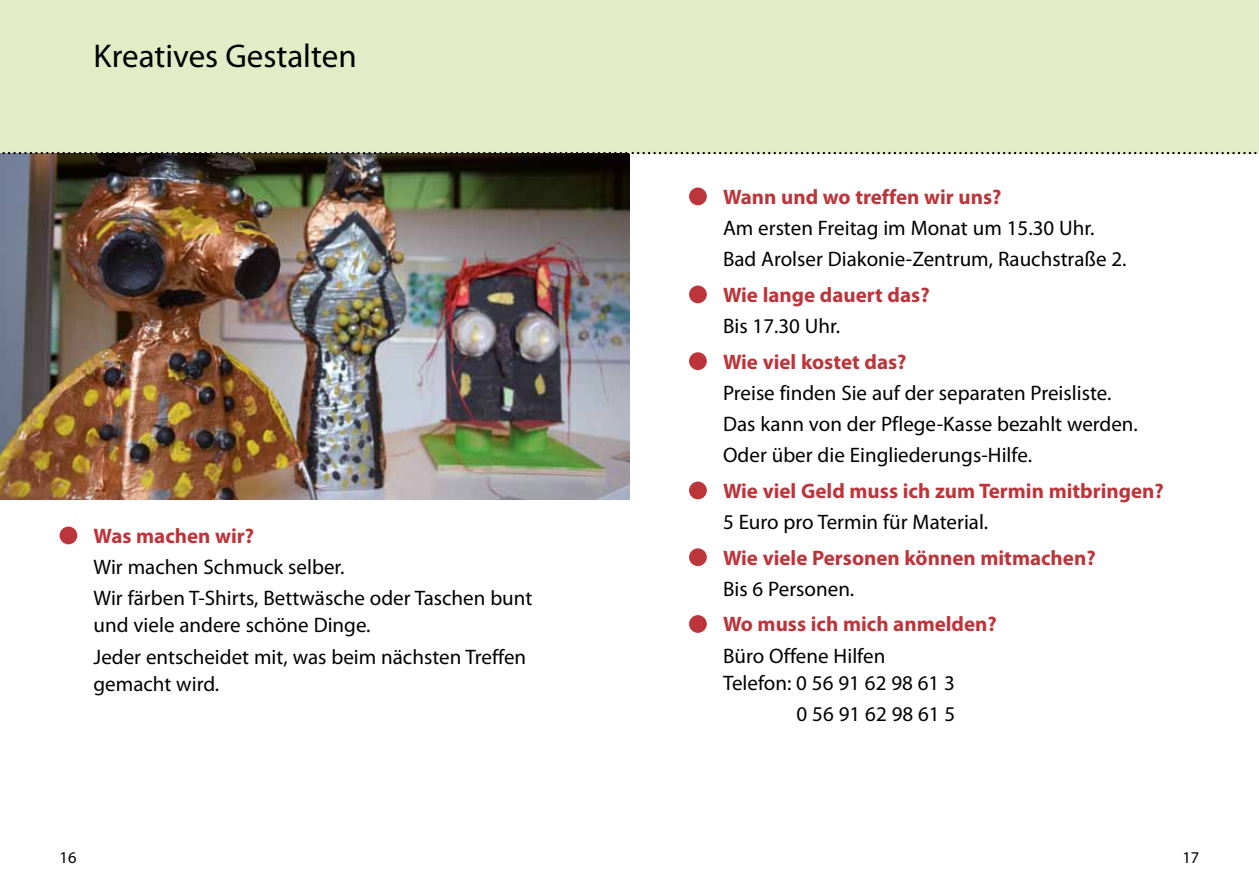
<style>
.page{position:relative;width:1259px;height:893px;background:#fff}
.page>*{position:absolute;margin:0;border:0;box-sizing:border-box;transform-origin:0 0}
.t1{font:33px "Myriad Pro";color:#000}
.t2{font:21px/31.2px "Myriad Pro";color:#000}
.t3{font:700 21px "Myriad Pro";color:#bb353b}
.t4{font:16.5px "Myriad Pro";color:#000}
</style>
<div class="page">
<div style="left:0;top:0;width:629px;height:153px;background:#e3ecc6"></div>
<img style="left:0;top:154px;width:629px;height:346px">
<div style="left:60px;top:527px;width:17px;height:17px;background:#bb353b;border-radius:50%"></div>
<div style="left:689px;top:188px;width:18px;height:17px;background:#bb353b;border-radius:50%"></div>
<div style="left:689px;top:286px;width:18px;height:17px;background:#bb353b;border-radius:50%"></div>
<div style="left:689px;top:352px;width:18px;height:18px;background:#bb353b;border-radius:50%"></div>
<div style="left:689px;top:482px;width:18px;height:17px;background:#bb353b;border-radius:50%"></div>
<div style="left:689px;top:548px;width:18px;height:18px;background:#bb353b;border-radius:50%"></div>
<div style="left:689px;top:615px;width:18px;height:18px;background:#bb353b;border-radius:50%"></div>
<div style="left:629px;top:0;width:630px;height:153px;background:#e3ecc6"></div>
<svg style="left:0;top:152px;width:1259px;height:2px"></svg>
<h1 class="t1" style="left:94px;top:36px;width:265px">Kreatives Gestalten</h1>
<p class="t3" style="left:94px;top:522px;width:162px">Was machen wir?</p>
<p class="t2" style="left:94px;top:551px;width:440px">Wir machen Schmuck selber.<br>Wir färben T-Shirts, Bettwäsche oder Taschen bunt</p>
<p class="t2" style="left:94px;top:609px;width:434px">und viele andere schöne Dinge.<br>Jeder entscheidet mit, was beim nächsten Treffen</p>
<p class="t2" style="left:94px;top:668px;width:127px">gemacht wird.</p>
<p class="t3" style="left:723px;top:183px;width:280px">Wann und wo treffen wir uns?</p>
<p class="t2" style="left:723px;top:212px;width:405px">Am ersten Freitag im Monat um 15.30 Uhr.<br>Bad Arolser Diakonie-Zentrum, Rauchstraße 2.</p>
<p class="t3" style="left:723px;top:281px;width:208px">Wie lange dauert das?</p>
<p class="t2" style="left:723px;top:310px;width:119px">Bis 17.30 Uhr.</p>
<p class="t3" style="left:723px;top:348px;width:185px">Wie viel kostet das?</p>
<p class="t2" style="left:723px;top:377px;width:416px">Preise finden Sie auf der separaten Preisliste.<br>Das kann von der Pflege-Kasse bezahlt werden.<br>Oder über die Eingliederungs-Hilfe.</p>
<p class="t3" style="left:723px;top:477px;width:442px">Wie viel Geld muss ich zum Termin mitbringen?</p>
<p class="t2" style="left:723px;top:506px;width:266px">5 Euro pro Termin für Material.</p>
<p class="t3" style="left:723px;top:544px;width:374px">Wie viele Personen können mitmachen?</p>
<p class="t2" style="left:723px;top:573px;width:133px">Bis 6 Personen.</p>
<p class="t3" style="left:723px;top:611px;width:275px">Wo muss ich mich anmelden?</p>
<p class="t2" style="left:723px;top:642px;width:233px;line-height:27px">Büro Offene Hilfen<br>Telefon: 0 56 91 62 98 61 3</p>
<p class="t2" style="left:796px;top:698px;width:160px">0 56 91 62 98 61 5</p>
<p class="t4" style="left:60px;top:847px;width:18px">16</p>
<p class="t4" style="left:1182px;top:847px;width:18px">17</p>
</div>
